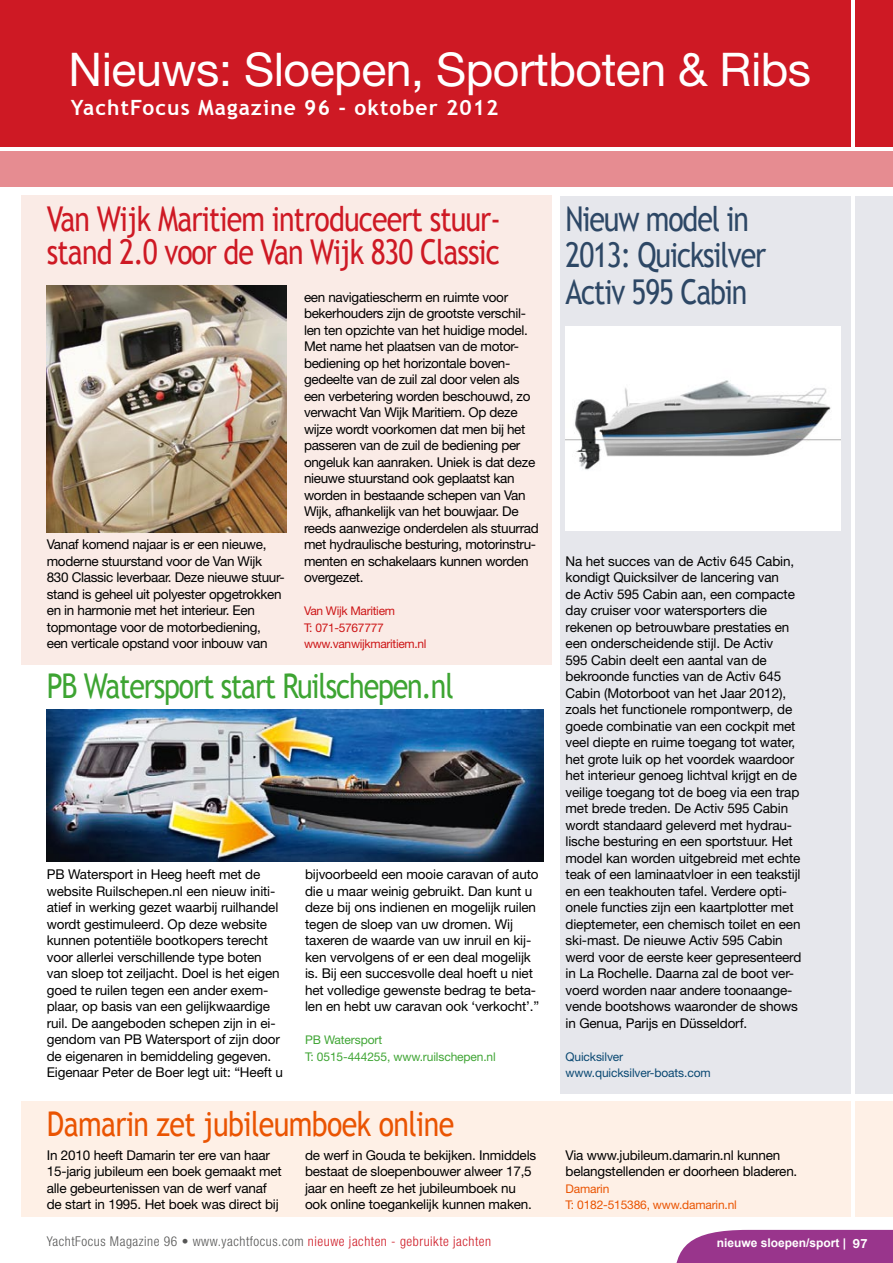
<style>
.page{position:relative;width:893px;height:1263px;background:#fff}
.page>*{position:absolute;margin:0;border:0;box-sizing:border-box;transform-origin:0 0}
.t1{font:46.5px "Helvetica Neue";letter-spacing:-.01em;color:#fff}
.t2{font:34.2px/33px "Trebuchet MS";letter-spacing:-.03em;color:#ce1924;scale:.83 1}
.t3{font:34.2px/36px "Trebuchet MS";letter-spacing:-.04em;color:#2d4765;scale:.83 1}
.t4{font:34.2px "Trebuchet MS";letter-spacing:-.04em;color:#3da432;scale:.83 1}
.t5{font:34.2px "Trebuchet MS";letter-spacing:-.02em;color:#ea5402;scale:.83 1}
.t6{font:700 21px "Trebuchet MS";letter-spacing:.05em;color:#fff}
.t7{font:13.5px/16.5px "Helvetica Neue";letter-spacing:-.01em;color:#000}
.t8{font:300 condensed 13.5px "Helvetica Neue";letter-spacing:.04em;color:#565655}
.t9{font:12px/16.5px "Helvetica Neue";letter-spacing:-.025em;color:#cd1617}
.t10{font:12px/16.5px "Helvetica Neue";letter-spacing:-.01em;color:#40a535}
.t11{font:12px/16.5px "Helvetica Neue";letter-spacing:-.01em;color:#094872}
.t12{font:12px/16.5px "Helvetica Neue";letter-spacing:-.015em;color:#ea5402}
.t13{font:700 12px "Arial";color:#fff}
.s1{color:#ce1924}
.s2{font-family:"Helvetica Neue";font-size:12.75px}
</style>
<div class="page">
<div style="left:0;top:0;width:850px;height:147px;background:#ce1924"></div>
<div style="left:855px;top:0;width:38px;height:147px;background:#ce1924"></div>
<div style="left:0;top:151px;width:893px;height:36px;background:#e68c91"></div>
<div style="left:676px;top:1230px;width:217px;height:33px;background:#99358c"></div>
<div style="left:21px;top:195px;width:530px;height:469px;background:#faebe6"></div>
<div style="left:560px;top:196px;width:290px;height:898px;background:#e6e7ec"></div>
<div style="left:21px;top:1101px;width:829px;height:116px;background:#fef0e6"></div>
<div style="left:855px;top:196px;width:38px;height:898px;background:#e6e7ec"></div>
<img style="left:47px;top:709px;width:497px;height:152px">
<div style="left:855px;top:1101px;width:38px;height:116px;background:#fef0e6"></div>
<div style="left:566px;top:326px;width:274px;height:204px;background:#fff"></div>
<img style="left:566px;top:380px;width:274px;height:90px">
<img style="left:47px;top:285px;width:239px;height:247px">
<h1 class="t1" style="left:69px;top:42px;width:744px">Nieuws: Sloepen, Sportboten &amp; Ribs</h1>
<h3 class="t6" style="left:71px;top:94px;width:429px">YachtFocus Magazine 96 - oktober 2012</h3>
<h2 class="t2" style="left:47px;top:203px;width:549px">Van Wijk Maritiem introduceert stuur&shy;stand 2.0 voor de Van Wijk 830 Classic</h2>
<p class="t7" style="left:304px;top:288px;width:236px">een navigatiescherm en ruimte voor bekerhouders zijn de grootste verschil&shy;len ten opzichte van het huidige model.<br>Met name het plaatsen van de motor&shy;bediening op het horizontale boven&shy;gedeelte van de zuil zal door velen als een verbetering worden beschouwd, zo verwacht Van Wijk Maritiem. Op deze wijze wordt voorkomen dat men bij het passeren van de zuil de bediening per ongeluk kan aanraken. Uniek is dat deze nieuwe stuurstand ook geplaatst kan worden in bestaande schepen van Van Wijk, afhankelijk van het bouwjaar. De reeds aanwezige onderdelen als stuurrad met hydraulische besturing, motorinstru&shy;menten en schakelaars kunnen worden overgezet.</p>
<p class="t9" style="left:304px;top:602px;width:124px">Van Wijk Maritiem<br>T: 071-5767777 www.vanwijkmaritiem.nl</p>
<h2 class="t4" style="left:47px;top:666px;width:492px">PB Watersport start Ruilschepen.nl</h2>
<p class="t7" style="left:47px;top:536px;width:240px">Vanaf komend najaar is er een nieuwe, moderne stuurstand voor de Van Wijk 830 Classic leverbaar. Deze nieuwe stuur&shy;stand is geheel uit polyester opgetrokken en in harmonie met het interieur. Een topmontage voor de motorbediening, een verticale opstand voor inbouw van</p>
<p class="t7" style="left:47px;top:866px;width:238px">PB Watersport in Heeg heeft met de website Ruilschepen.nl een nieuw initi&shy;atief in werking gezet waarbij ruilhandel wordt gestimuleerd. Op deze website kunnen potentiële bootkopers terecht voor allerlei verschillende type boten van sloep tot zeiljacht. Doel is het eigen goed te ruilen tegen een ander exem&shy;plaar, op basis van een gelijkwaardige ruil. De aangeboden schepen zijn in ei&shy;gendom van PB Watersport of zijn door de eigenaren in bemiddeling gegeven.<br>Eigenaar Peter de Boer legt uit: “Heeft u</p>
<p class="t7" style="left:305px;top:866px;width:236px">bijvoorbeeld een mooie caravan of auto die u maar weinig gebruikt. Dan kunt u deze bij ons indienen en mogelijk ruilen tegen de sloep van uw dromen. Wij taxeren de waarde van uw inruil en kij&shy;ken vervolgens of er een deal mogelijk is. Bij een succesvolle deal hoeft u niet het volledige gewenste bedrag te beta&shy;len en hebt uw caravan ook ‘verkocht’.”</p>
<p class="t10" style="left:305px;top:1031px;width:192px">PB Watersport<br>T: 0515-444255, www.ruilschepen.nl</p>
<h2 class="t3" style="left:566px;top:202px;width:243px">Nieuw model in<br>2013: Quicksilver<br>Activ 595 Cabin</h2>
<p class="t7" style="left:566px;top:552px;width:237px">Na het succes van de Activ 645 Cabin, kondigt Quicksilver de lancering van<br>de Activ 595 Cabin aan, een compacte day cruiser voor watersporters die rekenen op betrouwbare prestaties en een onderscheidende stijl. De Activ<br>595 Cabin deelt een aantal van de bekroonde functies van de Activ 645<br>Cabin (Motorboot van het Jaar 2012), zoals het functionele rompontwerp, de goede combinatie van een cockpit met veel diepte en ruime toegang tot water, het grote luik op het voordek waardoor het interieur genoeg lichtval krijgt en de veilige toegang tot de boeg via een trap met brede treden. De Activ 595 Cabin wordt standaard geleverd met hydrau&shy;lische besturing en een sportstuur. Het model kan worden uitgebreid met echte teak of een laminaatvloer in een teakstijl en een teakhouten tafel. Verdere opti&shy;onele functies zijn een kaartplotter met dieptemeter, een chemisch toilet en een ski-mast. De nieuwe Activ 595 Cabin werd voor de eerste keer gepresenteerd in La Rochelle. Daarna zal de boot ver&shy;voerd worden naar andere toonaange&shy;vende bootshows waaronder de shows in Genua, Parijs en Düsseldorf.</p>
<p class="t11" style="left:566px;top:1048px;width:147px">Quicksilver www.quicksilver-boats.com</p>
<h2 class="t5" style="left:47px;top:1104px;width:493px">Damarin zet jubileumboek online</h2>
<p class="t7" style="left:47px;top:1146px;width:237px">In 2010 heeft Damarin ter ere van haar 15-jarig jubileum een boek gemaakt met alle gebeurtenissen van de werf vanaf de start in 1995. Het boek was direct bij</p>
<p class="t7" style="left:305px;top:1146px;width:233px">de werf in Gouda te bekijken. Inmiddels bestaat de sloepenbouwer alweer 17,5 jaar en heeft ze het jubileumboek nu ook online toegankelijk kunnen maken.</p>
<p class="t7" style="left:566px;top:1146px;width:233px">Via www.jubileum.damarin.nl kunnen belangstellenden er doorheen bladeren.</p>
<p class="t12" style="left:566px;top:1180px;width:173px">Damarin<br>T: 0182-515386, www.damarin.nl</p>
<p class="t8" style="left:47px;top:1233px;width:446px">YachtFocus Magazine 96 • www.yachtfocus.com <span class="s1">nieuwe jachten - gebruikte jachten</span></p>
<p class="t13" style="left:717px;top:1235px;width:152px">nieuwe sloepen/sport | <span class="s2">97</span></p>
</div>
